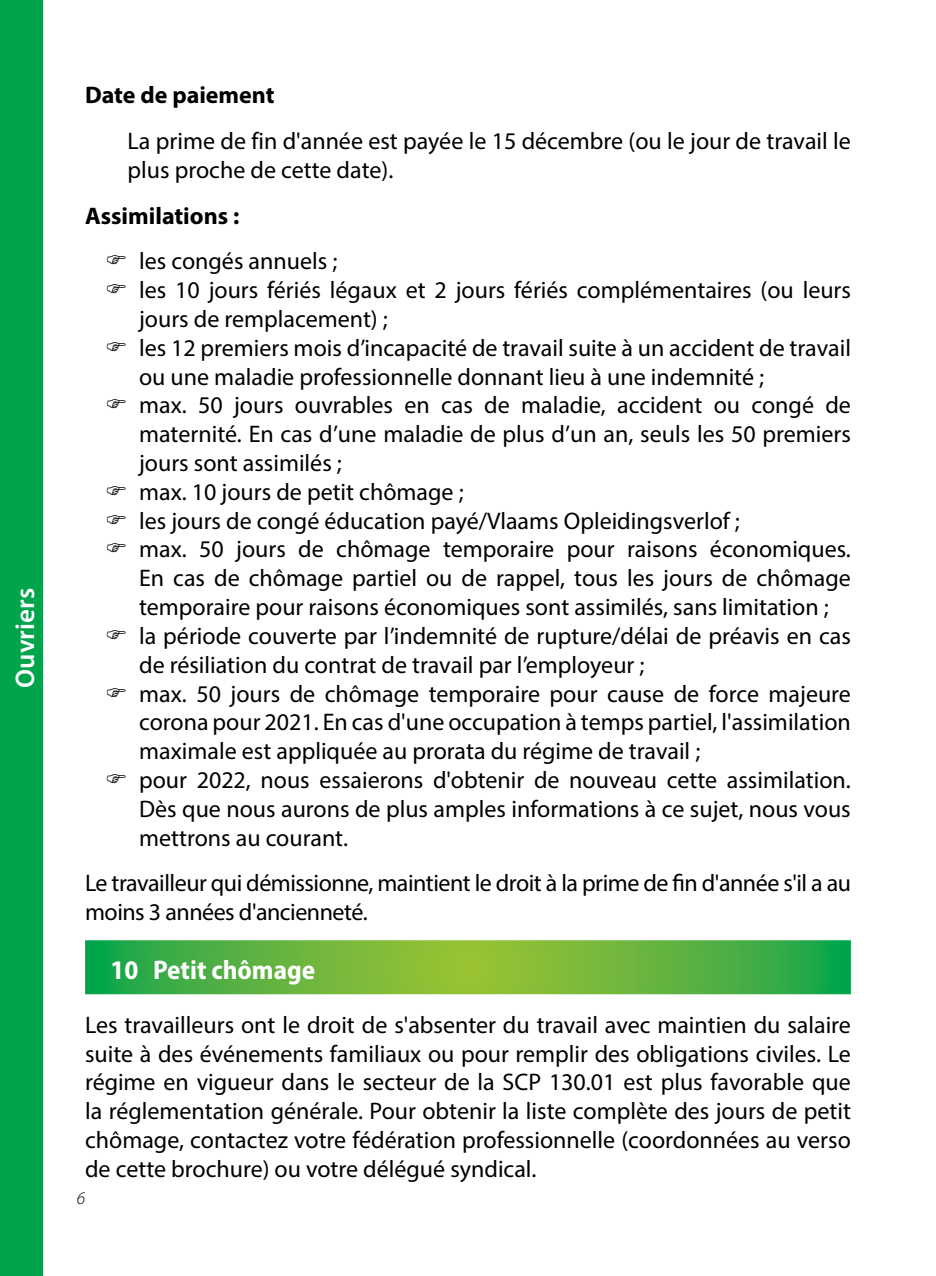
<style>
.page{position:relative;width:936px;height:1276px;background:#fff}
.page>*{position:absolute;margin:0;border:0;box-sizing:border-box;transform-origin:0 0}
.t1{font:700 semi-condensed 27px "Myriad Pro";color:#fff}
.t2{font:600 27px "Myriad Pro";color:#fff}
.t3{font:24px/28.8px "Myriad Pro";color:#000}
.t4{font:24px/28.8px "Myriad Pro";letter-spacing:-.02em;color:#000}
.t5{font:700 24px "Myriad Pro";color:#000}
.t6{font:italic 300 18px "Myriad Pro";color:#000}
</style>
<div class="page">
<svg style="left:85px;top:940px;width:765px;height:54px;background:#5eb440"></svg>
<div style="left:0;top:0;width:43px;height:1276px;background:#00a44b"></div>
<p class="t2" style="left:8px;top:688px;width:101px;rotate:-90deg">Ouvriers</p>
<p class="t5" style="left:85px;top:79px;width:191px">Date de paiement</p>
<p class="t3" style="left:128px;top:126px;width:724px">La prime de fin d'année est payée le 15 décembre (ou le jour de travail le plus proche de cette date).</p>
<p class="t5" style="left:85px;top:200px;width:156px">Assimilations :</p>
<p class="t3" style="left:139px;top:246px;width:713px">les congés annuels ;<br>les 10 jours fériés légaux et 2 jours fériés complémentaires (ou leurs jours de remplacement) ;<br>les 12 premiers mois d’incapacité de travail suite à un accident de travail ou une maladie professionnelle donnant lieu à une indemnité ;<br>max. 50 jours ouvrables en cas de maladie, accident ou congé de maternité. En cas d’une maladie de plus d’un an, seuls les 50 premiers jours sont assimilés ;<br>max. 10 jours de petit chômage ;<br>les jours de congé éducation payé/Vlaams Opleidingsverlof ;<br>max. 50 jours de chômage temporaire pour raisons économiques.<br>En cas de chômage partiel ou de rappel, tous les jours de chômage temporaire pour raisons économiques sont assimilés, sans limitation ; la période couverte par l’indemnité de rupture/délai de préavis en cas de résiliation du contrat de travail par l’employeur ;<br>max. 50 jours de chômage temporaire pour cause de force majeure corona pour 2021. En cas d'une occupation à temps partiel, l'assimilation maximale est appliquée au prorata du régime de travail ;<br>pour 2022, nous essaierons d'obtenir de nouveau cette assimilation.<br>Dès que nous aurons de plus amples informations à ce sujet, nous vous mettrons au courant.</p>
<p class="t4" style="left:85px;top:868px;width:767px">Le travailleur qui démissionne, maintient le droit à la prime de fin d'année s'il a au moins 3 années d'ancienneté.</p>
<p class="t1" style="left:111px;top:952px;width:206px">10 Petit chômage</p>
<p class="t3" style="left:85px;top:1010px;width:767px;text-align:justify">Les travailleurs ont le droit de s'absenter du travail avec maintien du salaire suite à des événements familiaux ou pour remplir des obligations civiles. Le régime en vigueur dans le secteur de la SCP 130.01 est plus favorable que la réglementation générale. Pour obtenir la liste complète des jours de petit chômage, contactez votre fédération professionnelle (coordonnées au verso de cette brochure) ou votre délégué syndical.</p>
<p class="t6" style="left:77px;top:1187px;width:10px">6</p>
</div>
